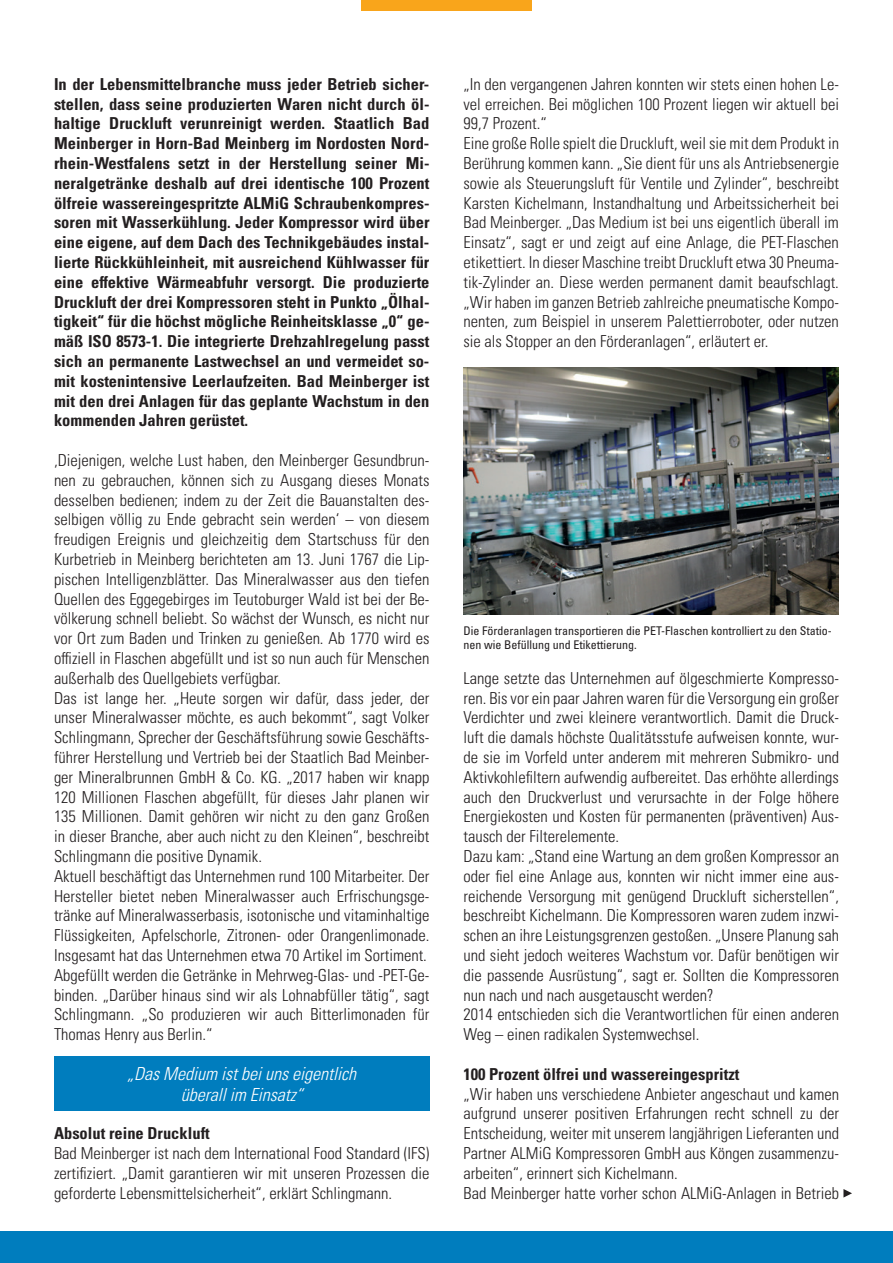
<style>
.page{position:relative;width:893px;height:1263px;background:#fff}
.page>*{position:absolute;margin:0;border:0;box-sizing:border-box;transform-origin:0 0}
.t1{font:italic 300 condensed 18px/21.6px "Univers LT Pro";color:#fff;text-align:center}
.t2{font:300 condensed 16.5px/19.8px "Univers LT Pro";color:#231f20}
.t3{font:700 condensed 16.5px/19.8px "Univers LT Pro";color:#231f20;text-align:justify}
.t4{font:condensed 12px/14.4px "Univers LT Pro";color:#231f20}
</style>
<div class="page">
<svg style="left:843px;top:1189px;width:9px;height:8px"></svg>
<div style="left:361px;top:0;width:170px;height:11px;background:#f9a51b"></div>
<div style="left:0;top:1231px;width:893px;height:32px;background:#007dbe"></div>
<div style="left:54px;top:1057px;width:375px;height:54px;background:#007dbe"></div>
<img style="left:463px;top:368px;width:376px;height:246px">
<p class="t3" style="left:54px;top:74px;width:377px">In der Lebensmittelbranche muss jeder Betrieb sicher&shy;stellen, dass seine produzierten Waren nicht durch öl&shy;haltige Druckluft verunreinigt werden. Staatlich Bad Meinberger in Horn-Bad Meinberg im Nordosten Nord&shy;rhein-Westfalens setzt in der Herstellung seiner Mi&shy;neralgetränke deshalb auf drei identische 100 Prozent ölfreie wassereingespritzte ALMiG Schraubenkompres&shy;soren mit Wasserkühlung. Jeder Kompressor wird über eine eigene, auf dem Dach des Technikgebäudes instal&shy;lierte Rückkühleinheit, mit ausreichend Kühlwasser für eine effektive Wärmeabfuhr versorgt. Die produzierte Druckluft der drei Kompressoren steht in Punkto „Ölhal&shy;tigkeit“ für die höchst mögliche Reinheitsklasse „0“ ge&shy;mäß ISO 8573-1. Die integrierte Drehzahlregelung passt sich an permanente Lastwechsel an und vermeidet so&shy;mit kostenintensive Leerlaufzeiten. Bad Meinberger ist mit den drei Anlagen für das geplante Wachstum in den kommenden Jahren gerüstet.</p>
<p class="t2" style="left:54px;top:449px;width:377px">‚Diejenigen, welche Lust haben, den Meinberger Gesundbrun&shy;nen zu gebrauchen, können sich zu Ausgang dieses Monats desselben bedienen; indem zu der Zeit die Bauanstalten des&shy;selbigen völlig zu Ende gebracht sein werden‘ – von diesem freudigen Ereignis und gleichzeitig dem Startschuss für den Kurbetrieb in Meinberg berichteten am 13. Juni 1767 die Lip&shy;pischen Intelligenzblätter. Das Mineralwasser aus den tiefen Quellen des Eggegebirges im Teutoburger Wald ist bei der Be&shy;völkerung schnell beliebt. So wächst der Wunsch, es nicht nur vor Ort zum Baden und Trinken zu genießen. Ab 1770 wird es offiziell in Flaschen abgefüllt und ist so nun auch für Menschen außerhalb des Quellgebiets verfügbar.<br>Das ist lange her. „Heute sorgen wir dafür, dass jeder, der unser Mineralwasser möchte, es auch bekommt“, sagt Volker Schlingmann, Sprecher der Geschäftsführung sowie Geschäfts&shy;führer Herstellung und Vertrieb bei der Staatlich Bad Meinber&shy;ger Mineralbrunnen GmbH &amp; Co. KG. „2017 haben wir knapp 120 Millionen Flaschen abgefüllt, für dieses Jahr planen wir 135 Millionen. Damit gehören wir nicht zu den ganz Großen in dieser Branche, aber auch nicht zu den Kleinen“, beschreibt Schlingmann die positive Dynamik.<br>Aktuell beschäftigt das Unternehmen rund 100 Mitarbeiter. Der Hersteller bietet neben Mineralwasser auch Erfrischungsge&shy;tränke auf Mineralwasserbasis, isotonische und vitaminhaltige Flüssigkeiten, Apfelschorle, Zitronen- oder Orangenlimonade.<br>Insgesamt hat das Unternehmen etwa 70 Artikel im Sortiment.<br>Abgefüllt werden die Getränke in Mehrweg-Glas- und -PET-Ge&shy;binden. „Darüber hinaus sind wir als Lohnabfüller tätig“, sagt Schlingmann. „So produzieren wir auch Bitterlimonaden für Thomas Henry aus Berlin.“</p>
<p class="t1" style="left:127px;top:1061px;width:236px">„DasMedium istbeiunseigentlich überallim Einsatz“</p>
<p class="t3" style="left:54px;top:1123px;width:157px">Absolut reine Druckluft</p>
<p class="t2" style="left:54px;top:1142px;width:377px;text-align:justify">Bad Meinberger ist nach dem International Food Standard (IFS) zertifiziert. „Damit garantieren wir mit unseren Prozessen die geforderte Lebensmittelsicherheit“, erklärt Schlingmann.</p>
<p class="t2" style="left:463px;top:73px;width:377px">„In den vergangenen Jahren konnten wir stets einen hohen Le&shy;vel erreichen. Bei möglichen 100 Prozent liegen wir aktuell bei 99,7 Prozent.“<br>Eine große Rolle spielt die Druckluft, weil sie mit dem Produkt in Berührung kommen kann. „Sie dient für uns als Antriebsenergie sowie als Steuerungsluft für Ventile und Zylinder“, beschreibt Karsten Kichelmann, Instandhaltung und Arbeitssicherheit bei Bad Meinberger. „Das Medium ist bei uns eigentlich überall im Einsatz“, sagt er und zeigt auf eine Anlage, die PET-Flaschen etikettiert. In dieser Maschine treibt Druckluft etwa 30 Pneuma&shy;tik-Zylinder an. Diese werden permanent damit beaufschlagt. „Wir haben im ganzen Betrieb zahlreiche pneumatische Kompo&shy;nenten, zum Beispiel in unserem Palettierroboter, oder nutzen sie als Stopper an den Förderanlagen“, erläutert er.</p>
<p class="t4" style="left:463px;top:623px;width:370px">Die Förderanlagen transportieren die PET-Flaschen kontrolliert zu den Statio&shy;nen wie Befüllung und Etikettierung.</p>
<p class="t2" style="left:463px;top:667px;width:377px">Lange setzte das Unternehmen auf ölgeschmierte Kompresso&shy;ren. Bis vor ein paar Jahren waren für die Versorgung ein großer Verdichter und zwei kleinere verantwortlich. Damit die Druck&shy;luft die damals höchste Qualitätsstufe aufweisen konnte, wur&shy;de sie im Vorfeld unter anderem mit mehreren Submikro- und Aktivkohlefiltern aufwendig aufbereitet. Das erhöhte allerdings auch den Druckverlust und verursachte in der Folge höhere Energiekosten und Kosten für permanenten (präventiven) Aus&shy;tausch der Filterelemente.<br>Dazu kam: „Stand eine Wartung an dem großen Kompressor an oder fiel eine Anlage aus, konnten wir nicht immer eine aus&shy;reichende Versorgung mit genügend Druckluft sicherstellen“, beschreibt Kichelmann. Die Kompressoren waren zudem inzwi&shy;schen an ihre Leistungsgrenzen gestoßen. „Unsere Planung sah und sieht jedoch weiteres Wachstum vor. Dafür benötigen wir die passende Ausrüstung“, sagt er. Sollten die Kompressoren nun nach und nach ausgetauscht werden?<br>2014 entschieden sich die Verantwortlichen für einen anderen Weg – einen radikalen Systemwechsel.</p>
<p class="t3" style="left:463px;top:1064px;width:277px">100 Prozent ölfrei und wassereingespritzt</p>
<p class="t2" style="left:463px;top:1083px;width:377px">„Wir haben uns verschiedene Anbieter angeschaut und kamen aufgrund unserer positiven Erfahrungen recht schnell zu der Entscheidung, weiter mit unserem langjährigen Lieferanten und Partner ALMiG Kompressoren GmbH aus Köngen zusammenzu&shy;arbeiten“, erinnert sich Kichelmann.<br>Bad Meinberger hatte vorher schon ALMiG-Anlagen in Betrieb</p>
</div>
